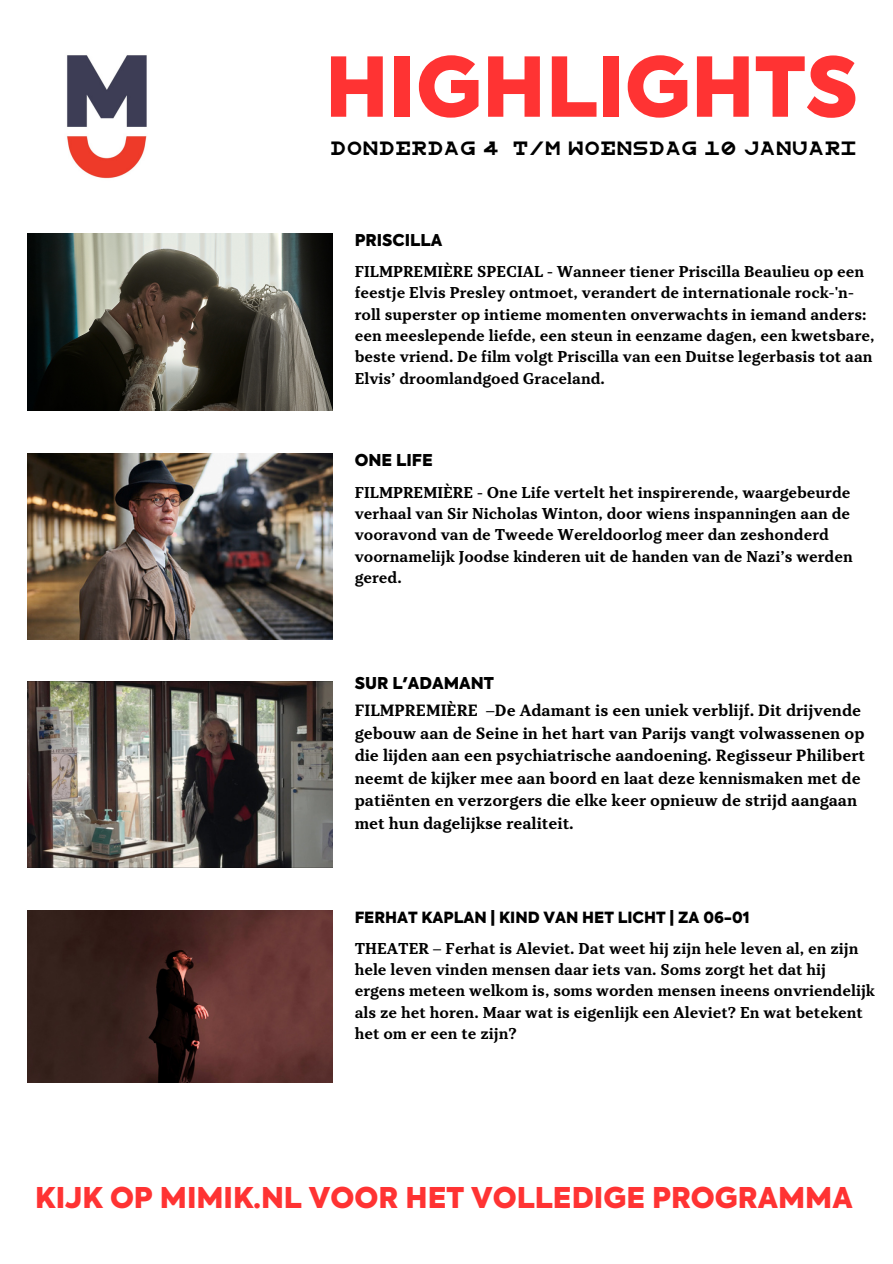
<style>
.page{position:relative;width:893px;height:1264px;background:#fff}
.page>*{position:absolute;margin:0;border:0;box-sizing:border-box;transform-origin:0 0}
.t1{font:900 81.6px "Axiforma";color:#f33}
.t2{font:900 28.5px "Axiforma";color:#f33}
.t3{font:700 16.2px/22.5px "TT Tricks";color:#000}
.t4{font:900 16.2px "Axiforma";color:#000}
.t5{font:700 15.6px/21.3px "TT Tricks";color:#000}
.t6{font:900 15.3px "Axiforma";color:#000}
.t7{font:13.5px "Snellen";color:#000}
</style>
<div class="page">
<img style="left:67px;top:55px;width:80px;height:124px">
<img style="left:27px;top:910px;width:305px;height:172px">
<img style="left:27px;top:453px;width:305px;height:186px">
<img style="left:27px;top:234px;width:305px;height:176px">
<img style="left:27px;top:682px;width:305px;height:185px">
<p class="t1" style="left:325px;top:54px;width:534px">HIGHLIGHTS</p>
<p class="t7" style="left:331px;top:142px;width:528px">DONDERDAG 4 T/M WOENSDAG 10 JANUARI</p>
<p class="t4" style="left:354px;top:234px;width:89px">PRISCILLA</p>
<p class="t5" style="left:354px;top:261px;width:521px">FILMPREMIÈRE SPECIAL - Wanneer tiener Priscilla Beaulieu op een feestje Elvis Presley ontmoet, verandert de internationale rock-'n&shy;roll superster op intieme momenten onverwachts in iemand anders: een meeslepende liefde, een steun in eenzame dagen, een kwetsbare, beste vriend. De film volgt Priscilla van een Duitse legerbasis tot aan Elvis’ droomlandgoed Graceland.</p>
<p class="t4" style="left:354px;top:453px;width:80px">ONE LIFE</p>
<p class="t5" style="left:354px;top:482px;width:499px">FILMPREMIÈRE - One Life vertelt het inspirerende, waargebeurde verhaal van Sir Nicholas Winton, door wiens inspanningen aan de vooravond van de Tweede Wereldoorlog meer dan zeshonderd voornamelijk Joodse kinderen uit de handen van de Nazi’s werden gered.</p>
<p class="t4" style="left:354px;top:677px;width:141px">SUR L'ADAMANT</p>
<p class="t3" style="left:354px;top:699px;width:512px">FILMPREMIÈRE –De Adamant is een uniek verblijf. Dit drijvende gebouw aan de Seine in het hart van Parijs vangt volwassenen op die lijden aan een psychiatrische aandoening. Regisseur Philibert neemt de kijker mee aan boord en laat deze kennismaken met de patiënten en verzorgers die elke keer opnieuw de strijd aangaan met hun dagelijkse realiteit.</p>
<p class="t6" style="left:354px;top:910px;width:396px">FERHAT KAPLAN | KIND VAN HET LICHT | ZA 06-01</p>
<p class="t5" style="left:354px;top:937px;width:521px">THEATER – Ferhat is Aleviet. Dat weet hij zijn hele leven al, en zijn hele leven vinden mensen daar iets van. Soms zorgt het dat hij ergens meteen welkom is, soms worden mensen ineens onvriendelijk als ze het horen. Maar wat is eigenlijk een Aleviet? En wat betekent het om er een te zijn?</p>
<p class="t2" style="left:35px;top:1185px;width:818px">KIJK OP MIMIK.NL VOOR HET VOLLEDIGE PROGRAMMA</p>
</div>
